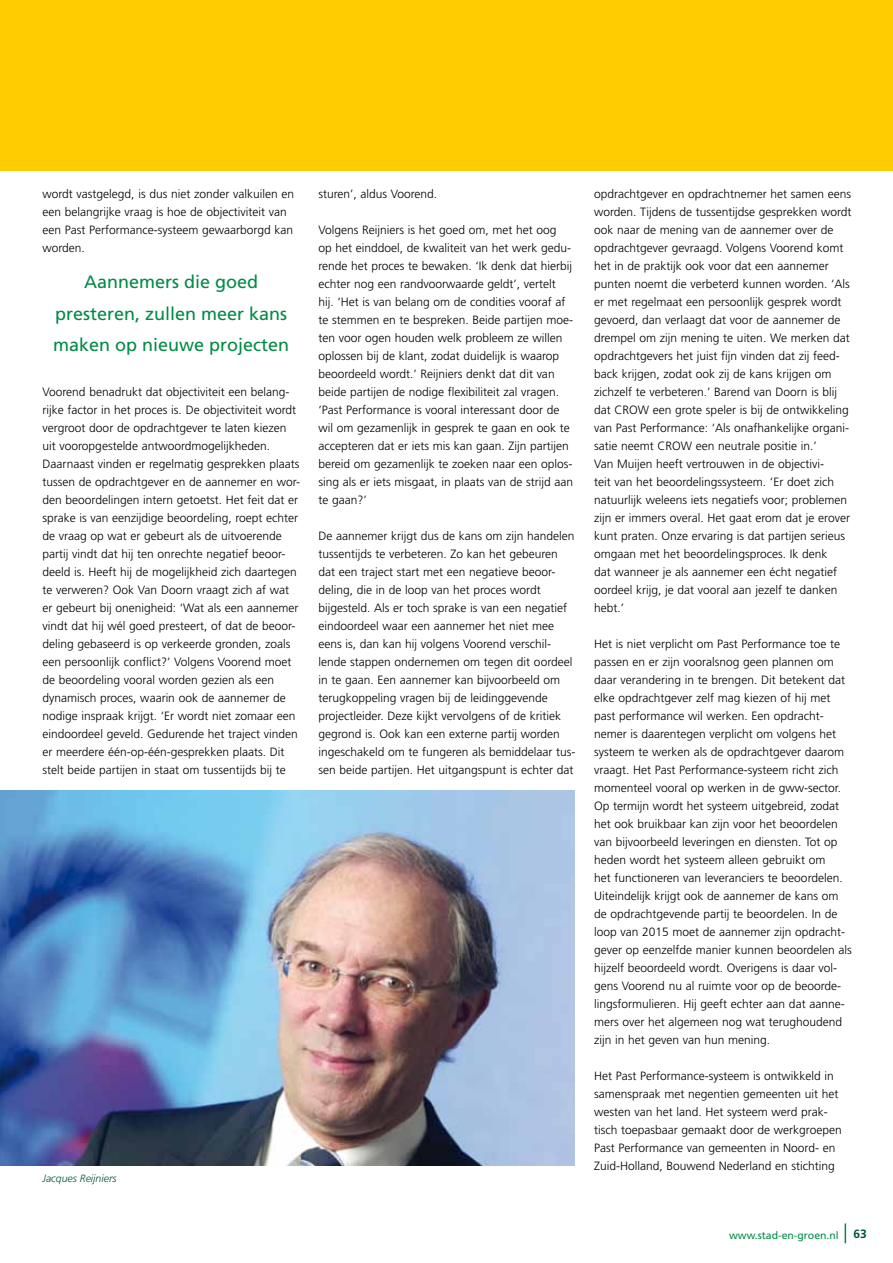
<style>
.page{position:relative;width:893px;height:1263px;background:#fff}
.page>*{position:absolute;margin:0;border:0;box-sizing:border-box;transform-origin:0 0}
.t1{font:18px/31.5px "Frutiger";color:#008b45;text-align:center}
.t2{font:300 12px/18px "Frutiger";color:#000}
.t3{font:10.5px "Frutiger";color:#008b45}
.t4{font:italic 300 10.5px "Frutiger";color:#00523c}
.s1{font-weight:700;font-size:12px;color:#00523c}
</style>
<div class="page">
<svg style="left:845px;top:1223px;width:1px;height:20px"></svg>
<div style="left:0;top:0;width:893px;height:171px;background:#fecc00"></div>
<img style="left:0;top:791px;width:575px;height:375px">
<p class="t2" style="left:43px;top:185px;width:253px">wordt vastgelegd, is dus niet zonder valkuilen en een belangrijke vraag is hoe de objectiviteit van een Past Performance-systeem gewaarborgd kan worden.</p>
<h1 class="t1" style="left:53px;top:266px;width:238px">Aannemers die goed presteren, zullen meer kans maken op nieuwe projecten</h1>
<p class="t2" style="left:43px;top:383px;width:259px">Voorend benadrukt dat objectiviteit een belang&shy;rijke factor in het proces is. De objectiviteit wordt vergroot door de opdrachtgever te laten kiezen uit vooropgestelde antwoordmogelijkheden.<br>Daarnaast vinden er regelmatig gesprekken plaats tussen de opdrachtgever en de aannemer en wor&shy;den beoordelingen intern getoetst. Het feit dat er sprake is van eenzijdige beoordeling, roept echter de vraag op wat er gebeurt als de uitvoerende partij vindt dat hij ten onrechte negatief beoor&shy;deeld is. Heeft hij de mogelijkheid zich daartegen te verweren? Ook Van Doorn vraagt zich af wat er gebeurt bij onenigheid: ‘Wat als een aannemer vindt dat hij wél goed presteert, of dat de beoor&shy;deling gebaseerd is op verkeerde gronden, zoals een persoonlijk conflict?’ Volgens Voorend moet de beoordeling vooral worden gezien als een dynamisch proces, waarin ook de aannemer de nodige inspraak krijgt. ‘Er wordt niet zomaar een eindoordeel geveld. Gedurende het traject vinden er meerdere één-op-één-gesprekken plaats. Dit stelt beide partijen in staat om tussentijds bij te</p>
<p class="t2" style="left:318px;top:185px;width:120px">sturen’, aldus Voorend.</p>
<p class="t2" style="left:318px;top:221px;width:256px">Volgens Reijniers is het goed om, met het oog<br>op het einddoel, de kwaliteit van het werk gedu&shy;rende het proces te bewaken. ‘Ik denk dat hierbij echter nog een randvoorwaarde geldt’, vertelt hij. ‘Het is van belang om de condities vooraf af te stemmen en te bespreken. Beide partijen moe&shy;ten voor ogen houden welk probleem ze willen oplossen bij de klant, zodat duidelijk is waarop beoordeeld wordt.’ Reijniers denkt dat dit van beide partijen de nodige flexibiliteit zal vragen. ‘Past Performance is vooral interessant door de wil om gezamenlijk in gesprek te gaan en ook te accepteren dat er iets mis kan gaan. Zijn partijen bereid om gezamenlijk te zoeken naar een oplos&shy;sing als er iets misgaat, in plaats van de strijd aan te gaan?’</p>
<p class="t2" style="left:318px;top:527px;width:259px">De aannemer krijgt dus de kans om zijn handelen tussentijds te verbeteren. Zo kan het gebeuren dat een traject start met een negatieve beoor&shy;deling, die in de loop van het proces wordt bijgesteld. Als er toch sprake is van een negatief eindoordeel waar een aannemer het niet mee eens is, dan kan hij volgens Voorend verschil&shy;lende stappen ondernemen om tegen dit oordeel in te gaan. Een aannemer kan bijvoorbeeld om terugkoppeling vragen bij de leidinggevende projectleider. Deze kijkt vervolgens of de kritiek gegrond is. Ook kan een externe partij worden ingeschakeld om te fungeren als bemiddelaar tus&shy;sen beide partijen. Het uitgangspunt is echter dat</p>
<p class="t4" style="left:43px;top:1172px;width:76px">Jacques Reijniers</p>
<p class="t2" style="left:594px;top:185px;width:259px">opdrachtgever en opdrachtnemer het samen eens worden. Tijdens de tussentijdse gesprekken wordt ook naar de mening van de aannemer over de opdrachtgever gevraagd. Volgens Voorend komt het in de praktijk ook voor dat een aannemer punten noemt die verbeterd kunnen worden. ‘Als er met regelmaat een persoonlijk gesprek wordt gevoerd, dan verlaagt dat voor de aannemer de drempel om zijn mening te uiten. We merken dat opdrachtgevers het juist fijn vinden dat zij feed&shy;back krijgen, zodat ook zij de kans krijgen om zichzelf te verbeteren.’ Barend van Doorn is blij dat CROW een grote speler is bij de ontwikkeling van Past Performance: ‘Als onafhankelijke organi&shy;satie neemt CROW een neutrale positie in.’<br>Van Muijen heeft vertrouwen in de objectivi-<br>teit van het beoordelingssysteem. ‘Er doet zich natuurlijk weleens iets negatiefs voor; problemen zijn er immers overal. Het gaat erom dat je erover kunt praten. Onze ervaring is dat partijen serieus omgaan met het beoordelingsproces. Ik denk<br>dat wanneer je als aannemer een écht negatief oordeel krijg, je dat vooral aan jezelf te danken hebt.’</p>
<p class="t2" style="left:594px;top:635px;width:259px">Het is niet verplicht om Past Performance toe te passen en er zijn vooralsnog geen plannen om daar verandering in te brengen. Dit betekent dat elke opdrachtgever zelf mag kiezen of hij met past performance wil werken. Een opdracht&shy;nemer is daarentegen verplicht om volgens het systeem te werken als de opdrachtgever daarom vraagt. Het Past Performance-systeem richt zich momenteel vooral op werken in de gww-sector.<br>Op termijn wordt het systeem uitgebreid, zodat het ook bruikbaar kan zijn voor het beoordelen van bijvoorbeeld leveringen en diensten. Tot op heden wordt het systeem alleen gebruikt om<br>het functioneren van leveranciers te beoordelen.<br>Uiteindelijk krijgt ook de aannemer de kans om de opdrachtgevende partij te beoordelen. In de loop van 2015 moet de aannemer zijn opdracht&shy;gever op eenzelfde manier kunnen beoordelen als hijzelf beoordeeld wordt. Overigens is daar vol&shy;gens Voorend nu al ruimte voor op de beoorde&shy;lingsformulieren. Hij geeft echter aan dat aanne&shy;mers over het algemeen nog wat terughoudend zijn in het geven van hun mening.</p>
<p class="t2" style="left:594px;top:1067px;width:249px">Het Past Performance-systeem is ontwikkeld in samenspraak met negentien gemeenten uit het westen van het land. Het systeem werd prak&shy;tisch toepasbaar gemaakt door de werkgroepen Past Performance van gemeenten in Noord- en Zuid-Holland, Bouwend Nederland en stichting</p>
<p class="t3" style="left:729px;top:1229px;width:139px">www.stad-en-groen.nl <span class="s1">63</span></p>
</div>
